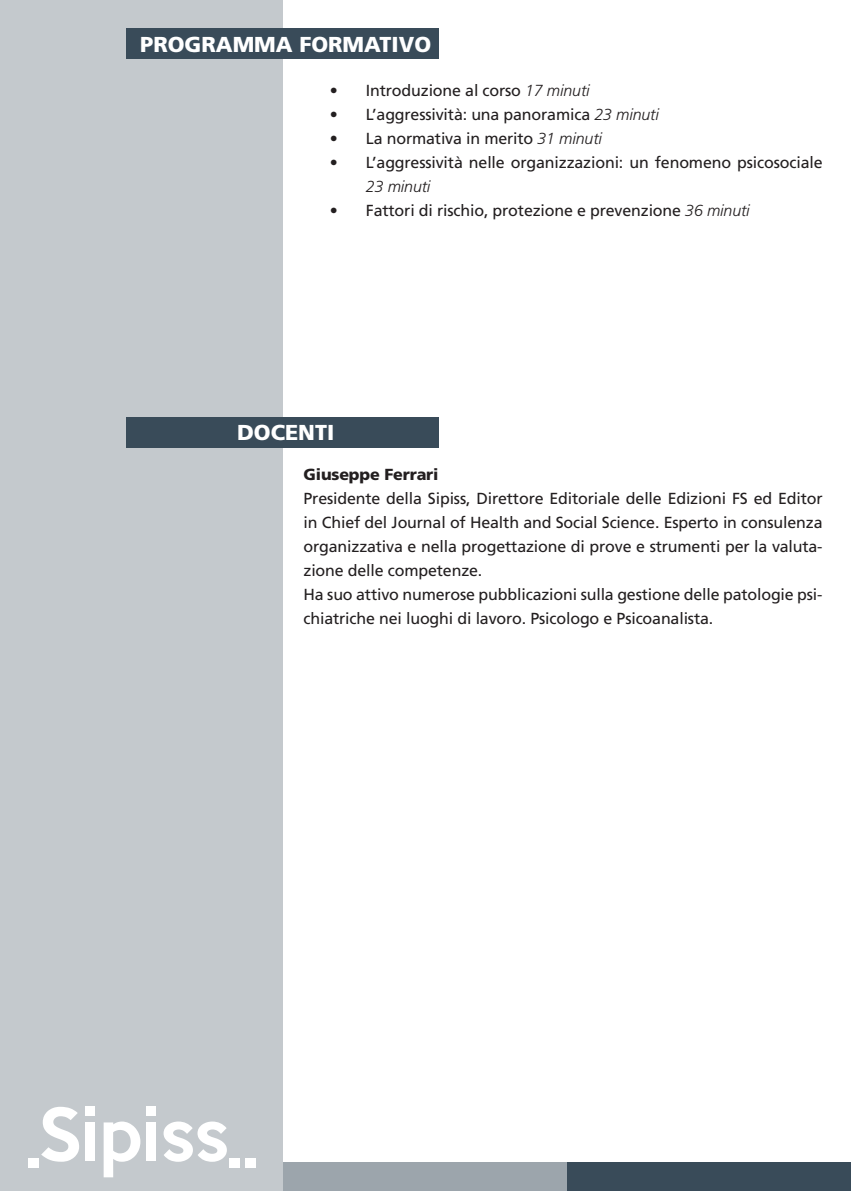
<style>
.page{position:relative;width:851px;height:1191px;background:#fff}
.page>*{position:absolute;margin:0;border:0;box-sizing:border-box;transform-origin:0 0}
.t1{font:900 21.6px "Frutiger LT Std";color:#fff}
.t2{font:16px/24px "Frutiger LT Std";letter-spacing:-.01em;color:#231f20}
.t3{font:900 16px "Frutiger LT Std";letter-spacing:-.01em;color:#231f20}
.s1{font-weight:300;font-style:italic}
</style>
<div class="page">
<div style="left:0;top:0;width:283px;height:1191px;background:#c4c9cd"></div>
<div style="left:283px;top:1162px;width:284px;height:29px;background:#9ca5ac"></div>
<div style="left:567px;top:1162px;width:283px;height:29px;background:#394b59"></div>
<div style="left:127px;top:28px;width:311px;height:31px;background:#394b59"></div>
<svg style="left:41px;top:1106px;width:38px;height:55px"></svg>
<div style="left:85px;top:1122px;width:10px;height:38px;background:#fff"></div>
<div style="left:85px;top:1106px;width:10px;height:9px;background:#fff"></div>
<svg style="left:104px;top:1121px;width:36px;height:56px"></svg>
<div style="left:146px;top:1122px;width:10px;height:38px;background:#fff"></div>
<div style="left:146px;top:1106px;width:10px;height:9px;background:#fff"></div>
<svg style="left:163px;top:1121px;width:64px;height:40px"></svg>
<div style="left:28px;top:1158px;width:11px;height:10px;background:#fff"></div>
<div style="left:245px;top:1158px;width:10px;height:9px;background:#fff"></div>
<div style="left:229px;top:1158px;width:10px;height:9px;background:#fff"></div>
<div style="left:127px;top:417px;width:311px;height:30px;background:#394b59"></div>
<p class="t1" style="left:140px;top:31px;width:292px">PROGRAMMA FORMATIVO</p>
<p class="t2" style="left:330px;top:79px;width:261px">• Introduzione al corso <span class="s1">17 minuti</span></p>
<p class="t2" style="left:330px;top:103px;width:330px">• L’aggressività: una panoramica <span class="s1">23 minuti</span></p>
<p class="t2" style="left:330px;top:127px;width:273px">• La normativa in merito <span class="s1">31 minuti</span></p>
<p class="t2" style="left:366px;top:151px;width:458px;text-indent:-36px">• L’aggressività nelle organizzazioni: un fenomeno psicosociale<br><span class="s1">23 minuti</span></p>
<p class="t2" style="left:330px;top:199px;width:421px">• Fattori di rischio, protezione e prevenzione <span class="s1">36 minuti</span></p>
<p class="t1" style="left:237px;top:419px;width:99px">DOCENTI</p>
<p class="t3" style="left:303px;top:465px;width:136px">Giuseppe Ferrari</p>
<p class="t2" style="left:303px;top:487px;width:520px;text-align:justify">Presidente della Sipiss, Direttore Editoriale delle Edizioni FS ed Editor in Chief del Journal of Health and Social Science. Esperto in consulenza organizzativa e nella progettazione di prove e strumenti per la valuta&shy;zione delle competenze.</p>
<p class="t2" style="left:303px;top:583px;width:520px">Ha suo attivo numerose pubblicazioni sulla gestione delle patologie psi&shy;chiatriche nei luoghi di lavoro. Psicologo e Psicoanalista.</p>
</div>
